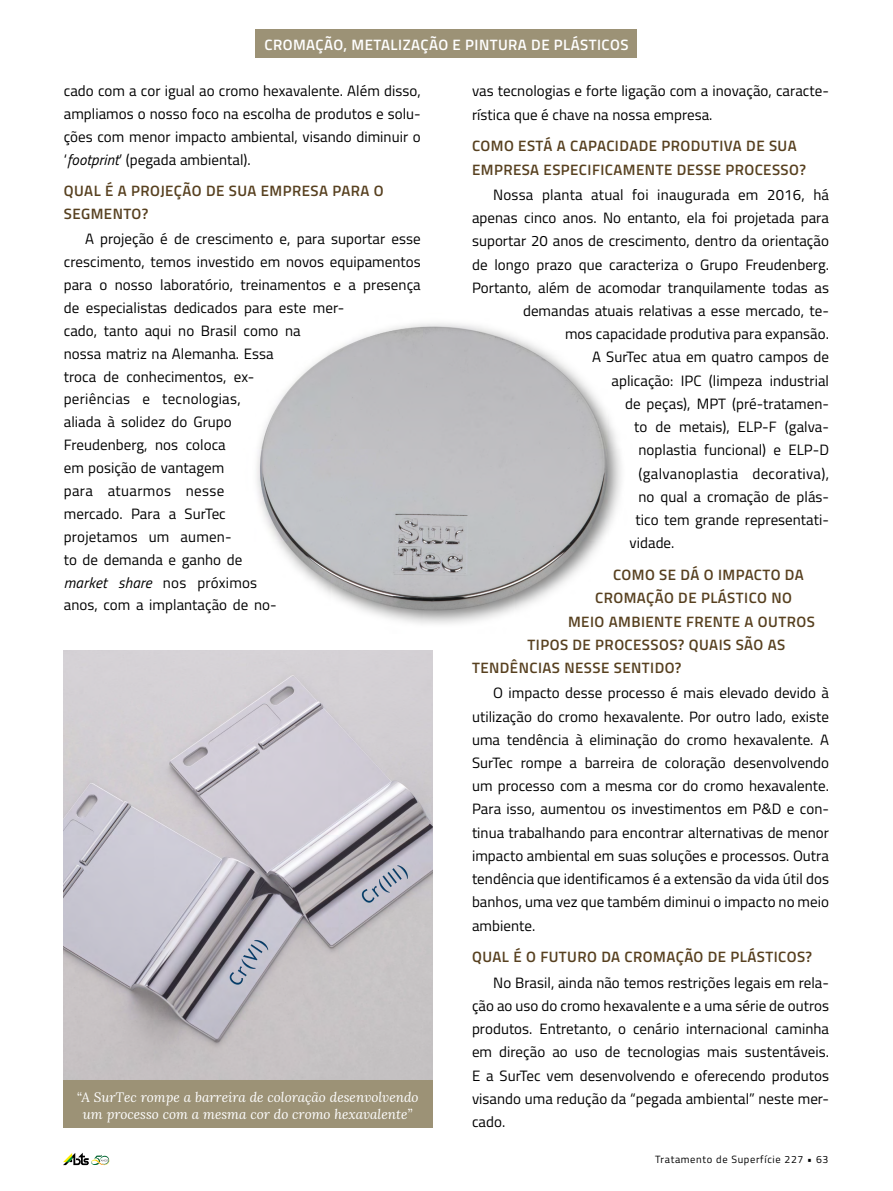
<style>
.page{position:relative;width:893px;height:1191px;background:#fff}
.page>*{position:absolute;margin:0;border:0;box-sizing:border-box;transform-origin:0 0}
.t1{font:15px/22.8px "Titillium";letter-spacing:.005em;color:#000;text-align:justify}
.t2{font:600 15px/22.8px "Titillium";letter-spacing:.03em;color:#57401f}
.t3{font:600 15px "Titillium";letter-spacing:.03em;color:#fff}
.t4{font:italic 13.5px/16.2px "Lora";color:#fff;text-align:center}
.t5{font:10.5px "Titillium";letter-spacing:.06em;color:#000}
.s1{font-style:italic}
</style>
<div class="page">
<div style="left:256px;top:30px;width:381px;height:28px;background:#9c9276"></div>
<img style="left:256px;top:323px;width:365px;height:422px">
<svg style="left:63px;top:1152px;width:47px;height:13px"></svg>
<img style="left:63px;top:650px;width:369px;height:430px">
<div style="left:63px;top:1080px;width:369px;height:47px;background:#9c9276"></div>
<p class="t3" style="left:264px;top:33px;width:366px">CROMAÇÃO, METALIZAÇÃO E PINTURA DE PLÁSTICOS</p>
<p class="t1" style="left:64px;top:79px;width:359px">cado com a cor igual ao cromo hexavalente. Além disso, ampliamos o nosso foco na escolha de produtos e solu&shy;ções com menor impacto ambiental, visando diminuir o ‘<span class="s1">footprint</span>’ (pegada ambiental).</p>
<p class="t2" style="left:64px;top:179px;width:321px">QUAL É A PROJEÇÃO DE SUA EMPRESA PARA O<br>SEGMENTO?</p>
<p class="t1" style="left:64px;top:227px;width:359px;text-align:left;text-indent:21px">A projeção é de crescimento e, para suportar esse crescimento, temos investido em novos equipamentos para o nosso laboratório, treinamentos e a presença de especialistas dedicados para este mer-<br>cado, tanto aqui no Brasil como na<br>nossa matriz na Alemanha. Essa<br>troca de conhecimentos, ex-<br>periências e tecnologias,<br>aliada à solidez do Grupo<br>Freudenberg, nos coloca<br>em posição de vantagem<br>para atuarmos nesse<br>mercado. Para a SurTec<br>projetamos um aumen-<br>to de demanda e ganho de<br><span class="s1">market share</span> nos próximos<br>anos, com a implantação de no-</p>
<p class="t4" style="left:77px;top:1089px;width:343px">“A SurTec rompe a barreira de coloração desenvolvendo um processo com a mesma cor do cromo hexavalente”</p>
<p class="t1" style="left:472px;top:79px;width:359px;line-height:23.2px">vas tecnologias e forte ligação com a inovação, caracte&shy;rística que é chave na nossa empresa.</p>
<p class="t2" style="left:472px;top:134px;width:335px;line-height:23.2px">COMO ESTÁ A CAPACIDADE PRODUTIVA DE SUA<br>EMPRESA ESPECIFICAMENTE DESSE PROCESSO?</p>
<p class="t1" style="left:493px;top:182px;width:337px">Nossa planta atual foi inaugurada em 2016, há</p>
<p class="t1" style="left:472px;top:206px;width:359px">apenas cinco anos. No entanto, ela foi projetada para</p>
<p class="t1" style="left:472px;top:229px;width:358px">suportar 20 anos de crescimento, dentro da orientação</p>
<p class="t1" style="left:472px;top:252px;width:359px">de longo prazo que caracteriza o Grupo Freudenberg.</p>
<p class="t1" style="left:472px;top:275px;width:358px">Portanto, além de acomodar tranquilamente todas as</p>
<p class="t1" style="left:523px;top:299px;width:308px">demandas atuais relativas a esse mercado, te-</p>
<p class="t1" style="left:565px;top:322px;width:266px">mos capacidade produtiva para expansão.</p>
<p class="t1" style="left:592px;top:345px;width:239px">A SurTec atua em quatro campos de</p>
<p class="t1" style="left:611px;top:368px;width:219px">aplicação: IPC (limpeza industrial</p>
<p class="t1" style="left:625px;top:391px;width:206px">de peças), MPT (pré-tratamen-</p>
<p class="t1" style="left:634px;top:415px;width:196px">to de metais), ELP-F (galva-</p>
<p class="t1" style="left:638px;top:438px;width:192px">noplastia funcional) e ELP-D</p>
<p class="t1" style="left:638px;top:461px;width:192px">(galvanoplastia decorativa),</p>
<p class="t1" style="left:638px;top:484px;width:192px">no qual a cromação de plás-</p>
<p class="t1" style="left:635px;top:508px;width:195px">tico tem grande representati-</p>
<p class="t1" style="left:629px;top:531px;width:46px">vidade.</p>
<p class="t2" style="left:613px;top:562px;width:192px">COMO SE DÁ O IMPACTO DA</p>
<p class="t2" style="left:595px;top:586px;width:198px">CROMAÇÃO DE PLÁSTICO NO</p>
<p class="t2" style="left:568px;top:609px;width:248px">MEIO AMBIENTE FRENTE A OUTROS</p>
<p class="t2" style="left:528px;top:632px;width:259px">TIPOS DE PROCESSOS? QUAIS SÃO AS</p>
<p class="t2" style="left:472px;top:655px;width:211px">TENDÊNCIAS NESSE SENTIDO?</p>
<p class="t1" style="left:472px;top:680px;width:359px;line-height:23.2px;text-indent:21px">O impacto desse processo é mais elevado devido à utilização do cromo hexavalente. Por outro lado, existe uma tendência à eliminação do cromo hexavalente. A SurTec rompe a barreira de coloração desenvolvendo um processo com a mesma cor do cromo hexavalente.<br>Para isso, aumentou os investimentos em P&amp;D e con&shy;tinua trabalhando para encontrar alternativas de menor impacto ambiental em suas soluções e processos. Outra tendência que identificamos é a extensão da vida útil dos banhos, uma vez que também diminui o impacto no meio ambiente.</p>
<p class="t2" style="left:472px;top:945px;width:342px">QUAL É O FUTURO DA CROMAÇÃO DE PLÁSTICOS?</p>
<p class="t1" style="left:472px;top:970px;width:359px;line-height:23.2px;text-indent:21px">No Brasil, ainda não temos restrições legais em rela&shy;ção ao uso do cromo hexavalente e a uma série de outros produtos. Entretanto, o cenário internacional caminha em direção ao uso de tecnologias mais sustentáveis.<br>E a SurTec vem desenvolvendo e oferecendo produtos visando uma redução da “pegada ambiental” neste mer&shy;cado.</p>
<p class="t5" style="left:655px;top:1151px;width:175px">Tratamento de Superfície 227 • 63</p>
</div>
